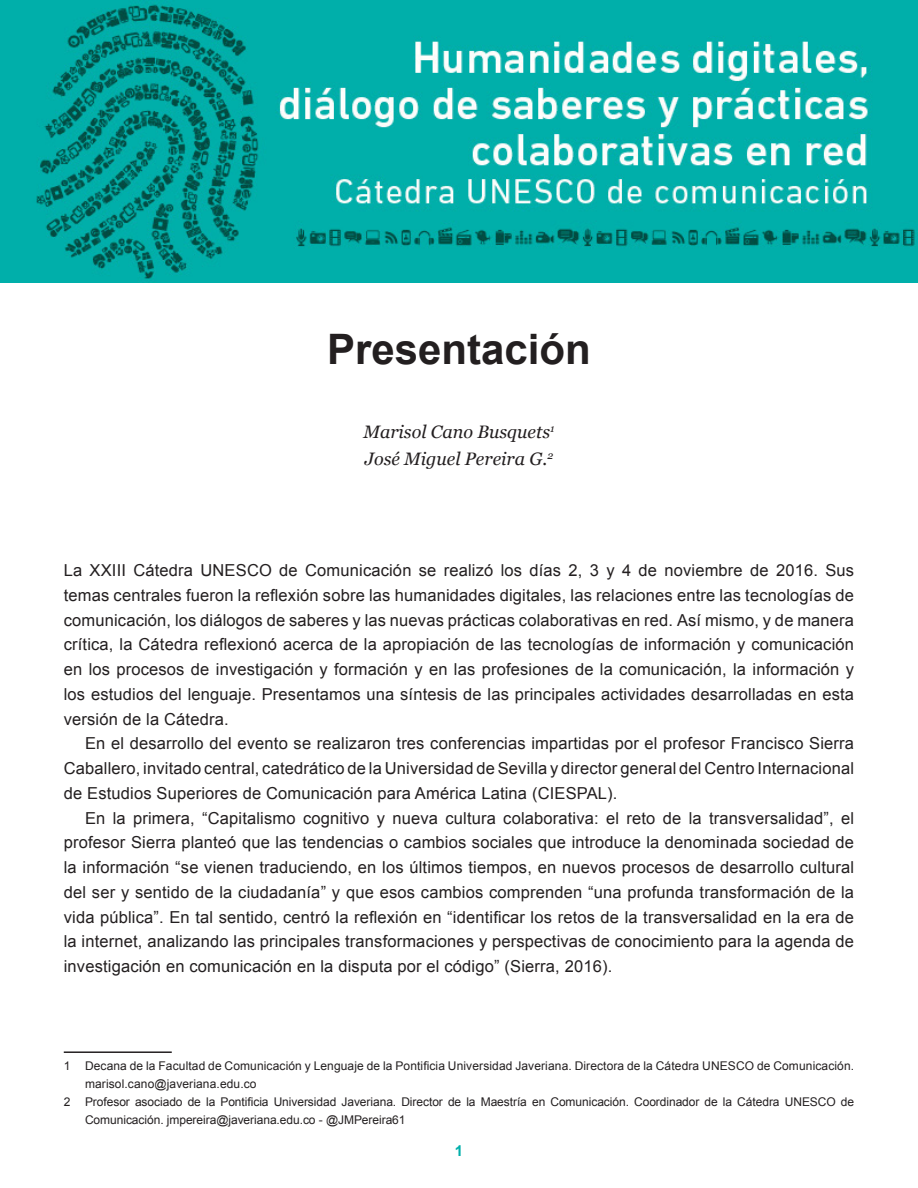
<style>
.page{position:relative;width:918px;height:1188px;background:#fff}
.page>*{position:absolute;margin:0;border:0;box-sizing:border-box;transform-origin:0 0}
.T1{font:700 42px "Arial";color:#231f20}
.autor{font:italic 18px "Georgia";color:#231f20}
.texto{font:16.5px/24.8px "Arial";letter-spacing:.01em;color:#231f20;text-align:justify}
.primer{font:16.5px/24.8px "Arial";letter-spacing:.01em;color:#231f20;text-align:justify}
.t1{font:700 15px "Arial";color:#00afab}
.nota{font:12px/18px "Arial";letter-spacing:-.005em;color:#231f20}
</style>
<div class="page">
<img style="left:0;top:0;width:918px;height:282px">
<hr style="left:64px;top:1051px;width:108px;height:2px;background:#231f20">
<p class="T1" style="left:327px;top:322px;width:265px">Presentación</p>
<p class="autor" style="left:363px;top:422px;width:193px">Marisol Cano Busquets<sup>1</sup></p>
<p class="autor" style="left:365px;top:449px;width:190px">José Miguel Pereira G.<sup>2</sup></p>
<p class="primer" style="left:64px;top:558px;width:792px">La XXIII Cátedra UNESCO de Comunicación se realizó los días 2, 3 y 4 de noviembre de 2016. Sus temas centrales fueron la reflexión sobre las humanidades digitales, las relaciones entre las tecnologías de comunicación, los diálogos de saberes y las nuevas prácticas colaborativas en red. Así mismo, y de manera crítica, la Cátedra reflexionó acerca de la apropiación de las tecnologías de información y comunicación en los procesos de investigación y formación y en las profesiones de la comunicación, la información y los estudios del lenguaje. Presentamos una síntesis de las principales actividades desarrolladas en esta versión de la Cátedra.</p>
<p class="texto" style="left:64px;top:731px;width:792px;text-indent:21px">En el desarrollo del evento se realizaron tres conferencias impartidas por el profesor Francisco Sierra Caballero, invitado central, catedrático de la Universidad de Sevilla y director general del Centro Internacional de Estudios Superiores de Comunicación para América Latina (CIESPAL).</p>
<p class="texto" style="left:64px;top:806px;width:792px;text-indent:21px">En la primera, “Capitalismo cognitivo y nueva cultura colaborativa: el reto de la transversalidad”, el profesor Sierra planteó que las tendencias o cambios sociales que introduce la denominada sociedad de la información “se vienen traduciendo, en los últimos tiempos, en nuevos procesos de desarrollo cultural del ser y sentido de la ciudadanía” y que esos cambios comprenden “una profunda transformación de la vida pública”. En tal sentido, centró la reflexión en “identificar los retos de la transversalidad en la era de la internet, analizando las principales transformaciones y perspectivas de conocimiento para la agenda de investigación en comunicación en la disputa por el código” (Sierra, 2016).</p>
<p class="nota" style="left:85px;top:1057px;width:771px;text-indent:-21px">1 Decana de la Facultad de Comunicación y Lenguaje de la Pontificia Universidad Javeriana. Directora de la Cátedra UNESCO de Comunicación. marisol.cano@javeriana.edu.co</p>
<p class="nota" style="left:85px;top:1093px;width:771px;text-indent:-21px">2 Profesor asociado de la Pontificia Universidad Javeriana. Director de la Maestría en Comunicación. Coordinador de la Cátedra UNESCO de<br>Comunicación. jmpereira@javeriana.edu.co - @JMPereira61</p>
<p class="t1" style="left:455px;top:1141px;width:10px">1</p>
</div>
